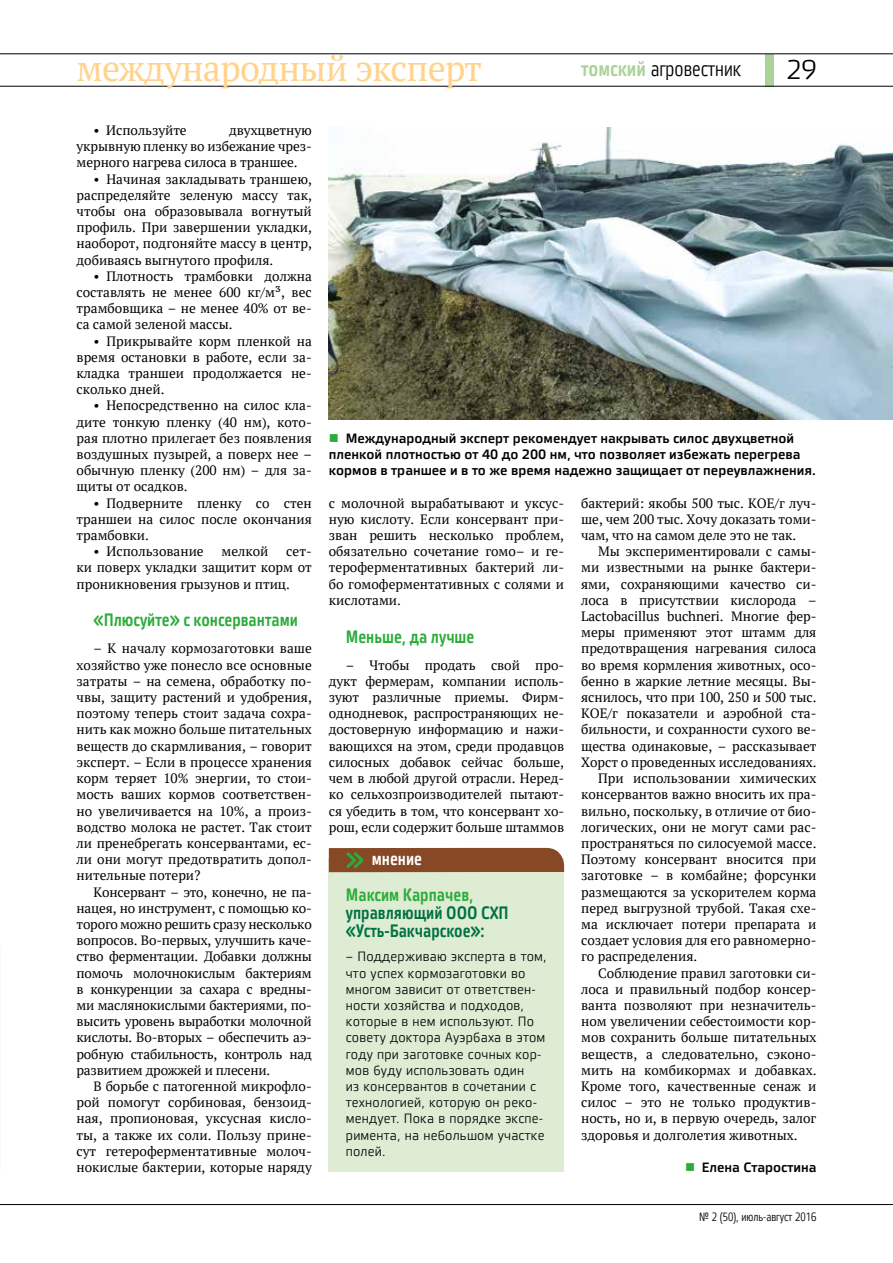
<style>
.page{position:relative;width:893px;height:1263px;background:#fff}
.page>*{position:absolute;margin:0;border:0;box-sizing:border-box;transform-origin:0 0}
.t1{font:36px "PT Serif";letter-spacing:-.02em;color:#ffd38b}
.t2{font:27px "Vida 31 Pro";color:#000}
.t3{font:21px "Vida 21 Pro";color:#000}
.t4{font:18px "Vida 23 Pro";color:#2bac3a}
.t5{font:18px/18px "Vida 23 Pro";color:#007141}
.t6{font:18px "Vida 23 Pro";color:#fff}
.t7{font:13.5px/16.2px "PT Serif";color:#000;text-align:justify}
.t8{font:13.5px/16.2px "Vida 31 Pro";letter-spacing:.015em;color:#000}
.t9{font:13.5px/16.2px "Vida 33 Pro";color:#000}
.t10{font:12px "Vida 21 Pro";color:#000}
.s1{font-family:"Vida 23 Pro";color:#abd398}
.s2{color:#2bac3a}
</style>
<div class="page">
<hr style="left:0;top:1204px;width:893px;height:1px;background:#000">
<div style="left:765px;top:54px;width:9px;height:32px;background:#abd398"></div>
<hr style="left:0;top:54px;width:893px;height:1px;background:#000">
<hr style="left:0;top:86px;width:893px;height:1px;background:#000">
<div style="left:329px;top:859px;width:235px;height:313px;background:#deecd4"></div>
<div style="left:329px;top:848px;width:235px;height:24px;background:#864825"></div>
<img style="left:329px;top:127px;width:564px;height:293px">
<h1 class="t1" style="left:77px;top:44px;width:407px">международный эксперт</h1>
<h3 class="t3" style="left:581px;top:53px;width:161px"><span class="s1">томский</span> агровестник</h3>
<h2 class="t2" style="left:786px;top:51px;width:31px">29</h2>
<p class="t7" style="left:94px;top:122px;width:95px">• Используйте</p>
<p class="t7" style="left:77px;top:122px;width:237px;text-indent:153px">двухцветную укрывную пленку во избежание чрез&shy;мерного нагрева силоса в траншее.</p>
<p class="t7" style="left:77px;top:171px;width:237px;text-indent:17px">• Начиная закладывать траншею, распределяйте зеленую массу так, чтобы она образовывала вогнутый профиль. При завершении укладки, наоборот, подгоняйте массу в центр, добиваясь выгнутого профиля.</p>
<p class="t7" style="left:77px;top:268px;width:237px;text-indent:17px">• Плотность трамбовки должна составлять не менее 600 кг/м³, вес трамбовщика – не менее 40% от ве&shy;са самой зеленой массы.</p>
<p class="t7" style="left:77px;top:333px;width:237px;text-indent:17px">• Прикрывайте корм пленкой на время остановки в работе, если за&shy;кладка траншеи продолжается не&shy;сколько дней.</p>
<p class="t7" style="left:77px;top:397px;width:237px;text-indent:17px">• Непосредственно на силос кла&shy;дите тонкую пленку (40 нм), кото&shy;рая плотно прилегает без появления воздушных пузырей, а поверх нее – обычную пленку (200 нм) – для за&shy;щиты от осадков.</p>
<p class="t7" style="left:77px;top:495px;width:237px;text-indent:17px">• Подверните пленку со стен траншеи на силос после окончания трамбовки.</p>
<p class="t7" style="left:94px;top:543px;width:112px">• Использование</p>
<p class="t7" style="left:221px;top:543px;width:49px">мелкой</p>
<p class="t9" style="left:329px;top:429px;width:488px"><span class="s2">■</span> Международный эксперт рекомендует накрывать силос двухцветной пленкой плотностью от 40 до 200 нм, что позволяет избежать перегрева кормов в траншее и в то же время надежно защищает от переувлажнения.</p>
<p class="t7" style="left:581px;top:495px;width:237px">бактерий: якобы 500 тыс. КОЕ/г луч&shy;ше, чем 200 тыс. Хочу доказать томи&shy;чам, что на самом деле это не так.</p>
<p class="t7" style="left:598px;top:543px;width:220px">Мы экспериментировали с самы-</p>
<p class="t7" style="left:581px;top:559px;width:237px">ми известными на рынке бактери-</p>
<p class="t7" style="left:581px;top:576px;width:237px">ями, сохраняющими качество си-</p>
<p class="t7" style="left:581px;top:592px;width:237px">лоса в присутствии кислорода –</p>
<p class="t7" style="left:581px;top:608px;width:237px">Lactobacillus buchneri. Многие фер-</p>
<p class="t7" style="left:581px;top:624px;width:237px">меры применяют этот штамм для</p>
<p class="t7" style="left:581px;top:640px;width:237px">предотвращения нагревания силоса</p>
<p class="t7" style="left:581px;top:657px;width:237px">во время кормления животных, осо-</p>
<p class="t7" style="left:581px;top:673px;width:237px">бенно в жаркие летние месяцы. Вы-</p>
<p class="t7" style="left:581px;top:689px;width:237px">яснилось, что при 100, 250 и 500 тыс.</p>
<p class="t7" style="left:581px;top:705px;width:237px">КОЕ/г показатели и аэробной ста-</p>
<p class="t7" style="left:581px;top:721px;width:237px">бильности, и сохранности сухого ве-</p>
<p class="t7" style="left:581px;top:738px;width:237px">щества одинаковые, – рассказывает</p>
<p class="t7" style="left:581px;top:754px;width:237px">Хорст о проведенных исследованиях.</p>
<p class="t7" style="left:598px;top:770px;width:220px">При использовании химических</p>
<p class="t7" style="left:581px;top:786px;width:237px">консервантов важно вносить их пра-</p>
<p class="t7" style="left:581px;top:802px;width:237px">вильно, поскольку, в отличие от био-</p>
<p class="t7" style="left:581px;top:819px;width:237px">логических, они не могут сами рас-</p>
<p class="t7" style="left:581px;top:835px;width:237px">пространяться по силосуемой массе.</p>
<p class="t7" style="left:581px;top:851px;width:237px">Поэтому консервант вносится при</p>
<p class="t7" style="left:581px;top:867px;width:237px">заготовке – в комбайне; форсунки</p>
<p class="t7" style="left:581px;top:883px;width:237px">размещаются за ускорителем корма</p>
<p class="t7" style="left:581px;top:900px;width:237px">перед выгрузной трубой. Такая схе-</p>
<p class="t7" style="left:581px;top:916px;width:237px">ма исключает потери препарата и</p>
<p class="t7" style="left:581px;top:932px;width:237px">создает условия для его равномерно-</p>
<p class="t7" style="left:581px;top:948px;width:118px">го распределения.</p>
<p class="t7" style="left:598px;top:964px;width:220px">Соблюдение правил заготовки си-</p>
<p class="t7" style="left:581px;top:981px;width:237px">лоса и правильный подбор консер-</p>
<p class="t7" style="left:581px;top:997px;width:237px">ванта позволяют при незначитель-</p>
<p class="t7" style="left:581px;top:1013px;width:237px">ном увеличении себестоимости кор-</p>
<p class="t7" style="left:581px;top:1029px;width:237px">мов сохранить больше питательных</p>
<p class="t7" style="left:581px;top:1045px;width:237px">веществ, а следовательно, сэконо-</p>
<p class="t7" style="left:581px;top:1062px;width:237px">мить на комбикормах и добавках.</p>
<p class="t7" style="left:581px;top:1078px;width:237px">Кроме того, качественные сенаж и</p>
<p class="t7" style="left:581px;top:1094px;width:237px">силос – это не только продуктив-</p>
<p class="t7" style="left:581px;top:1110px;width:237px">ность, но и, в первую очередь, залог</p>
<p class="t7" style="left:581px;top:1126px;width:218px">здоровья и долголетия животных.</p>
<p class="t9" style="left:685px;top:1158px;width:133px"><span class="s2">■</span> Елена Старостина</p>
<p class="t7" style="left:329px;top:495px;width:237px">с молочной вырабатывают и уксус&shy;ную кислоту. Если консервант при&shy;зван решить несколько проблем, обязательно сочетание гомо– и ге&shy;тероферментативных бактерий ли&shy;бо гомоферментативных с солями и кислотами.</p>
<h3 class="t4" style="left:346px;top:623px;width:130px">Меньше, да лучше</h3>
<p class="t7" style="left:329px;top:657px;width:237px;text-indent:17px">– Чтобы продать свой про&shy;дукт фермерам, компании исполь&shy;зуют различные приемы. Фирм&shy;однодневок, распространяющих не&shy;достоверную информацию и нажи&shy;вающихся на этом, среди продавцов силосных добавок сейчас больше, чем в любой другой отрасли. Неред&shy;ко сельхозпроизводителей пытают&shy;ся убедить в том, что консервант хо&shy;рош, если содержит больше штаммов</p>
<p class="t7" style="left:77px;top:543px;width:237px;text-indent:210px">сет&shy;ки поверх укладки защитит корм от проникновения грызунов и птиц.</p>
<h3 class="t4" style="left:94px;top:607px;width:206px">«Плюсуйте» с консервантами</h3>
<p class="t7" style="left:77px;top:640px;width:237px;text-indent:17px">– К началу кормозаготовки ваше хозяйство уже понесло все основные затраты – на семена, обработку по&shy;чвы, защиту растений и удобрения, поэтому теперь стоит задача сохра&shy;нить как можно больше питательных веществ до скармливания, – говорит эксперт. – Если в процессе хранения корм теряет 10% энергии, то стои&shy;мость ваших кормов соответствен&shy;но увеличивается на 10%, а произ&shy;водство молока не растет. Так стоит ли пренебрегать консервантами, ес&shy;ли они могут предотвратить допол&shy;нительные потери?</p>
<p class="t7" style="left:77px;top:883px;width:237px;text-indent:17px">Консервант – это, конечно, не па&shy;нацея, но инструмент, с помощью ко&shy;торого можно решить сразу несколько вопросов. Во-первых, улучшить каче&shy;ство ферментации. Добавки должны помочь молочнокислым бактериям в конкуренции за сахара с вредны&shy;ми маслянокислыми бактериями, по&shy;высить уровень выработки молочной кислоты. Во-вторых – обеспечить аэ&shy;робную стабильность, контроль над развитием дрожжей и плесени.</p>
<p class="t7" style="left:77px;top:1078px;width:237px;text-indent:17px">В борьбе с патогенной микрофло&shy;рой помогут сорбиновая, бензоид&shy;ная, пропионовая, уксусная кисло&shy;ты, а также их соли. Пользу прине&shy;сут гетероферментативные молоч&shy;нокислые бактерии, которые наряду</p>
<h3 class="t6" style="left:372px;top:846px;width:52px">мнение</h3>
<h3 class="t4" style="left:346px;top:881px;width:129px">Максим Карпачев,</h3>
<h3 class="t5" style="left:346px;top:903px;width:164px">управляющий ООО СХП «Усть-Бакчарское»:</h3>
<p class="t8" style="left:346px;top:948px;width:202px">– Поддерживаю эксперта в том, что успех кормозаготовки во многом зависит от ответствен&shy;ности хозяйства и подходов, которые в нем используют. По совету доктора Ауэрбаха в этом году при заготовке сочных кор&shy;мов буду использовать один<br>из консервантов в сочетании с технологией, которую он реко&shy;мендует. Пока в порядке экспе&shy;римента, на небольшом участке полей.</p>
<p class="t10" style="left:699px;top:1208px;width:119px">№ 2 (50), июль-август 2016</p>
</div>
